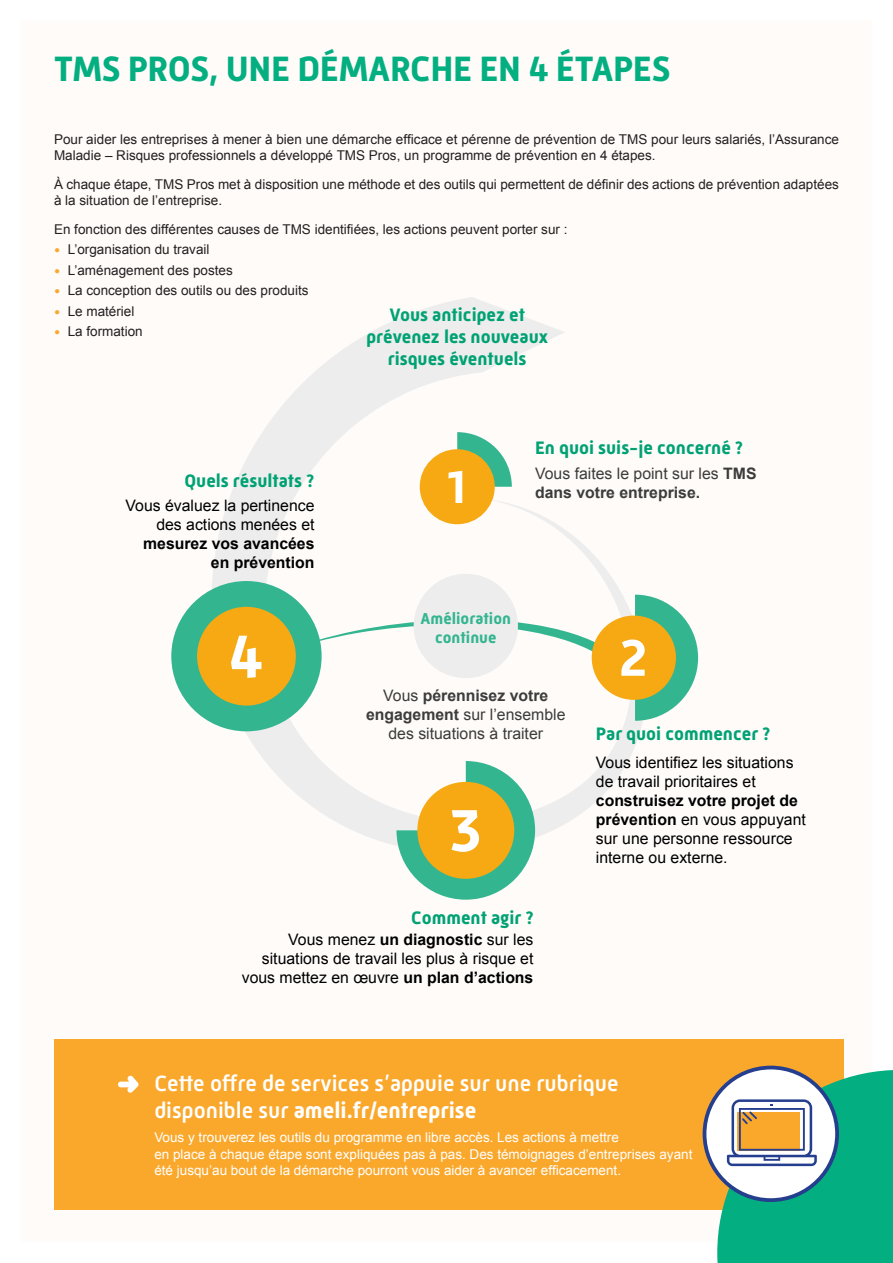
<style>
.page{position:relative;width:893px;height:1263px;background:#fff}
.page>*{position:absolute;margin:0;border:0;box-sizing:border-box;transform-origin:0 0}
.t1{font:700 61.65px "Mic 32 New";color:#fff}
.t2{font:700 60.45px "Mic 32 New";color:#fff}
.t3{font:700 52.65px "Mic 32 New";color:#fff}
.t4{font:700 46.8px "Mic 32 New";color:#fff}
.t5{font:700 36px "Mic 32 New";letter-spacing:-.01em;color:#03af80}
.t6{font:500 22.5px/27px "Mic 32 New";color:#fff}
.t7{font:700 18.45px/22.2px "Mic 32 New";color:#00a274;text-align:center}
.t8{font:700 16.2px/19.4px "Mic 32 New";color:#33b590;text-align:center}
.t9{font:15.75px/18.9px "Arial";color:#000}
.t10{font:15.75px/18.9px "Arial";color:#3c3c3b;text-align:center}
.t11{font:700 15.75px/18.9px "Arial";color:#000;text-align:right}
.t12{font:13.5px/16.2px "Arial";color:#231f20}
.t13{font:13.5px/16.2px "Arial";color:#fff}
.s1{font-family:"Mic 32 New";font-weight:700;color:#faa82c}
.s2{font-weight:700}
</style>
<div class="page">
<div style="left:20px;top:19px;width:853px;height:1223px;background:#fefbf9"></div>
<div style="left:54px;top:1039px;width:790px;height:170px;background:#faa82c"></div>
<svg style="left:211px;top:297px;width:432px;height:549px"></svg>
<svg style="left:457px;top:432px;width:55px;height:55px"></svg>
<div style="left:420px;top:449px;width:75px;height:75px;background:#f7a914;border-radius:50%"></div>
<svg style="left:635px;top:595px;width:63px;height:126px"></svg>
<div style="left:592px;top:616px;width:84px;height:84px;background:#f7a914;border-radius:50%"></div>
<svg style="left:396px;top:761px;width:139px;height:139px"></svg>
<div style="left:417px;top:782px;width:97px;height:97px;background:#f7a914;border-radius:50%"></div>
<div style="left:171px;top:581px;width:151px;height:150px;background:#33b590;border-radius:50%"></div>
<div style="left:197px;top:607px;width:99px;height:98px;background:#f7a914;border-radius:50%"></div>
<div style="left:414px;top:574px;width:104px;height:104px;background:#ededed;border-radius:50%"></div>
<svg style="left:118px;top:1075px;width:20px;height:18px"></svg>
<svg style="left:704px;top:1067px;width:133px;height:133px"></svg>
<svg style="left:717px;top:1070px;width:176px;height:193px;background:#65bc9b"></svg>
<h3 class="t5" style="left:54px;top:48px;width:618px">TMS PROS, UNE DÉMARCHE EN 4 ÉTAPES</h3>
<p class="t12" style="left:54px;top:131px;width:786px">Pour aider les entreprises à mener à bien une démarche efficace et pérenne de prévention de TMS pour leurs salariés, l’Assurance<br>Maladie – Risques professionnels a développé TMS Pros, un programme de prévention en 4 étapes.</p>
<p class="t12" style="left:54px;top:176px;width:786px">À chaque étape, TMS Pros met à disposition une méthode et des outils qui permettent de définir des actions de prévention adaptées à la situation de l’entreprise.</p>
<p class="t12" style="left:54px;top:221px;width:515px">En fonction des différentes causes de TMS identifiées, les actions peuvent porter sur :</p>
<p class="t12" style="left:54px;top:242px;width:157px"><span class="s1">•</span> L’organisation du travail</p>
<p class="t12" style="left:54px;top:262px;width:180px"><span class="s1">•</span> L’aménagement des postes</p>
<p class="t12" style="left:54px;top:283px;width:256px"><span class="s1">•</span> La conception des outils ou des produits</p>
<p class="t12" style="left:54px;top:303px;width:82px"><span class="s1">•</span> Le matériel</p>
<p class="t12" style="left:54px;top:323px;width:90px"><span class="s1">•</span> La formation</p>
<h3 class="t7" style="left:366px;top:304px;width:183px">Vous anticipez et prévenez les nouveaux risques éventuels</h3>
<h3 class="t7" style="left:184px;top:469px;width:132px">Quels résultats ?</h3>
<p class="t9" style="left:126px;top:496px;width:190px;text-align:right">Vous évaluez la pertinence des actions menées et</p>
<p class="t11" style="left:143px;top:534px;width:173px">mesurez vos avancées en prévention</p>
<h1 class="t1" style="left:228px;top:621px;width:36px">4</h1>
<h3 class="t4" style="left:447px;top:460px;width:20px">1</h3>
<h3 class="t7" style="left:535px;top:436px;width:210px">En quoi suis-je concerné ?</h3>
<p class="t10" style="left:535px;top:464px;width:223px;text-align:left">Vous faites le point sur les <span class="s2">TMS dans votre entreprise.</span></p>
<p class="t8" style="left:421px;top:608px;width:92px">Amélioration continue</p>
<h3 class="t3" style="left:620px;top:627px;width:29px">2</h3>
<p class="t10" style="left:366px;top:686px;width:201px">Vous <span class="s2">pérennisez votre engagement</span> sur l’ensemble des situations à traiter</p>
<h2 class="t2" style="left:450px;top:796px;width:33px">3</h2>
<h3 class="t7" style="left:596px;top:723px;width:176px">Par quoi commencer ?</h3>
<p class="t9" style="left:596px;top:753px;width:199px">Vous identifiez les situations de travail prioritaires et</p>
<p class="t9" style="left:596px;top:791px;width:211px"><span class="s2">construisez votre projet de prévention</span> en vous appuyant sur une personne ressource interne ou externe.</p>
<h3 class="t7" style="left:411px;top:906px;width:124px">Comment agir ?</h3>
<p class="t9" style="left:242px;top:930px;width:293px;text-align:right">Vous menez <span class="s2">un diagnostic</span> sur les situations de travail les plus à risque et vous mettez en œuvre <span class="s2">un plan d’actions</span></p>
<h3 class="t6" style="left:154px;top:1070px;width:466px">Cette offre de services s’appuie sur une rubrique disponible sur <span class="s2">ameli.fr/entreprise</span></h3>
<p class="t13" style="left:154px;top:1130px;width:540px">Vous y trouverez les outils du programme en libre accès. Les actions à mettre<br>en place à chaque étape sont expliquées pas à pas. Des témoignages d’entreprises ayant été jusqu’au bout de la démarche pourront vous aider à avancer efficacement.</p>
</div>
